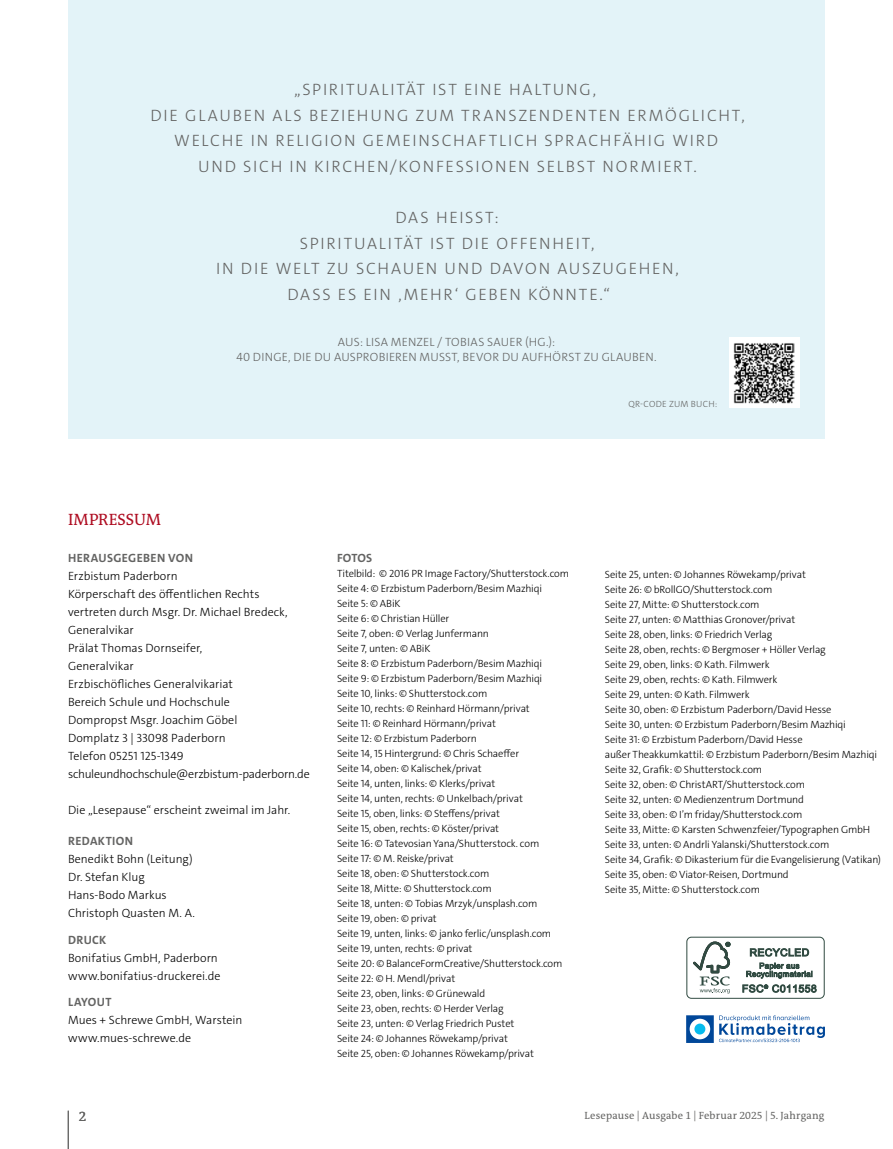
<style>
.page{position:relative;width:893px;height:1149px;background:#fff}
.page>*{position:absolute;margin:0;border:0;box-sizing:border-box;transform-origin:0 0}
.t1{font:300 16.5px/25.5px "The Sans C4 s";letter-spacing:.105em;color:#636362;text-align:center}
.t2{font:16.5px "The Antiqua B W5 Plain";letter-spacing:-.005em;color:#ae0c21}
.t3{font:13.5px "The Antiqua B W5 Plain";color:#636362}
.t4{font:300 12px/18px "The Sans C4 s";color:#000}
.t5{font:300 12px/15px "The Sans C4 s";letter-spacing:.02em;color:#636362;text-align:center}
.t6{font:700 12px "The Sans C4 s";letter-spacing:.03em;color:#636362}
.t7{font:300 10.5px/15px "The Sans C4 s";letter-spacing:-.015em;color:#000}
.t8{font:10.5px "The Antiqua B W5 Plain";letter-spacing:.015em;color:#636362}
.t9{font:300 9px "The Sans C4 s";letter-spacing:.03em;color:#636362}
</style>
<div class="page">
<div style="left:68px;top:0;width:757px;height:438px;background:#e3f3f8"></div>
<hr style="left:68px;top:1110px;width:1px;height:38px;background:#636362">
<svg style="left:686px;top:1015px;width:139px;height:27px"></svg>
<div style="left:686px;top:936px;width:139px;height:62px;border:1px solid #314b42;border-radius:5px"></div>
<svg style="left:693px;top:941px;width:37px;height:52px"></svg>
<svg style="left:750px;top:948px;width:59px;height:8px"></svg>
<svg style="left:746px;top:962px;width:66px;height:16px"></svg>
<svg style="left:742px;top:984px;width:75px;height:8px"></svg>
<div style="left:729px;top:337px;width:70px;height:71px;background:#fff"></div>
<img style="left:734px;top:343px;width:61px;height:60px">
<h1 class="t1" style="left:150px;top:77px;width:596px">„SPIRITUALITÄT IST EINE HALTUNG,<br>DIE GLAUBEN ALS BEZIEHUNG ZUM TRANSZENDENTEN ERMÖGLICHT, WELCHE IN RELIGION GEMEINSCHAFTLICH SPRACHFÄHIG WIRD<br>UND SICH IN KIRCHEN/KONFESSIONEN SELBST NORMIERT.</h1>
<h1 class="t1" style="left:216px;top:205px;width:464px">DAS HEISST:<br>SPIRITUALITÄT IST DIE OFFENHEIT,<br>IN DIE WELT ZU SCHAUEN UND DAVON AUSZUGEHEN,<br>DASS ES EIN ‚MEHR‘ GEBEN KÖNNTE.“</h1>
<p class="t5" style="left:236px;top:334px;width:422px">AUS: LISA MENZEL / TOBIAS SAUER (HG.):<br>40 DINGE, DIE DU AUSPROBIEREN MUSST, BEVOR DU AUFHÖRST ZU GLAUBEN.</p>
<p class="t9" style="left:628px;top:398px;width:90px">QR-CODE ZUM BUCH:</p>
<h1 class="t2" style="left:68px;top:508px;width:95px">IMPRESSUM</h1>
<p class="t6" style="left:68px;top:549px;width:126px">HERAUSGEGEBEN VON</p>
<p class="t4" style="left:68px;top:566px;width:243px">Erzbistum Paderborn<br>Körperschaft des öffentlichen Rechts vertreten durch Msgr. Dr. Michael Bredeck,<br>Generalvikar<br>Prälat Thomas Dornseifer,<br>Generalvikar<br>Erzbischöfliches Generalvikariat<br>Bereich Schule und Hochschule<br>Dompropst Msgr. Joachim Göbel<br>Domplatz 3 | 33098 Paderborn<br>Telefon 05251 125-1349 schuleundhochschule@erzbistum-paderborn.de</p>
<p class="t4" style="left:68px;top:800px;width:224px">Die „Lesepause“ erscheint zweimal im Jahr.</p>
<p class="t6" style="left:68px;top:833px;width:66px">REDAKTION</p>
<p class="t4" style="left:68px;top:849px;width:129px">Benedikt Bohn (Leitung)<br>Dr. Stefan Klug<br>Hans-Bodo Markus<br>Christoph Quasten M. A.</p>
<p class="t6" style="left:68px;top:931px;width:40px">DRUCK</p>
<p class="t4" style="left:68px;top:948px;width:154px">Bonifatius GmbH, Paderborn www.bonifatius-druckerei.de</p>
<p class="t6" style="left:68px;top:994px;width:45px">LAYOUT</p>
<p class="t4" style="left:68px;top:1010px;width:176px">Mues + Schrewe GmbH, Warstein www.mues-schrewe.de</p>
<p class="t3" style="left:79px;top:1107px;width:9px">2</p>
<p class="t6" style="left:337px;top:550px;width:37px">FOTOS</p>
<p class="t7" style="left:337px;top:565px;width:234px">Titelbild: © 2016 PR Image Factory/Shutterstock.com Seite 4: © Erzbistum Paderborn/Besim Mazhiqi<br>Seite 5: © ABiK<br>Seite 6: © Christian Hüller<br>Seite 7, oben: © Verlag Junfermann<br>Seite 7, unten: © ABiK<br>Seite 8: © Erzbistum Paderborn/Besim Mazhiqi<br>Seite 9: © Erzbistum Paderborn/Besim Mazhiqi<br>Seite 10, links: © Shutterstock.com<br>Seite 10, rechts: © Reinhard Hörmann/privat<br>Seite 11: © Reinhard Hörmann/privat<br>Seite 12: © Erzbistum Paderborn<br>Seite 14, 15 Hintergrund: © Chris Schaeffer<br>Seite 14, oben: © Kalischek/privat<br>Seite 14, unten, links: © Klerks/privat<br>Seite 14, unten, rechts: © Unkelbach/privat<br>Seite 15, oben, links: © Steffens/privat<br>Seite 15, oben, rechts: © Köster/privat<br>Seite 16: © Tatevosian Yana/Shutterstock. com<br>Seite 17: © M. Reiske/privat<br>Seite 18, oben: © Shutterstock.com<br>Seite 18, Mitte: © Shutterstock.com<br>Seite 18, unten: © Tobias Mrzyk/unsplash.com<br>Seite 19, oben: © privat<br>Seite 19, unten, links: © janko ferlic/unsplash.com Seite 19, unten, rechts: © privat<br>Seite 20: © BalanceFormCreative/Shutterstock.com Seite 22: © H. Mendl/privat<br>Seite 23, oben, links: © Grünewald<br>Seite 23, oben, rechts: © Herder Verlag<br>Seite 23, unten: © Verlag Friedrich Pustet<br>Seite 24: © Johannes Röwekamp/privat<br>Seite 25, oben: © Johannes Röwekamp/privat</p>
<p class="t7" style="left:605px;top:567px;width:278px">Seite 25, unten: © Johannes Röwekamp/privat<br>Seite 26: © bRollGO/Shutterstock.com<br>Seite 27, Mitte: © Shutterstock.com<br>Seite 27, unten: © Matthias Gronover/privat<br>Seite 28, oben, links: © Friedrich Verlag<br>Seite 28, oben, rechts: © Bergmoser + Höller Verlag<br>Seite 29, oben, links: © Kath. Filmwerk<br>Seite 29, oben, rechts: © Kath. Filmwerk<br>Seite 29, unten: © Kath. Filmwerk<br>Seite 30, oben: © Erzbistum Paderborn/David Hesse<br>Seite 30, unten: © Erzbistum Paderborn/Besim Mazhiqi<br>Seite 31: © Erzbistum Paderborn/David Hesse<br>außer Theakkumkattil: © Erzbistum Paderborn/Besim Mazhiqi Seite 32, Grafik: © Shutterstock.com<br>Seite 32, oben: © ChristART/Shutterstock.com<br>Seite 32, unten: © Medienzentrum Dortmund<br>Seite 33, oben: © I’m friday/Shutterstock.com<br>Seite 33, Mitte: © Karsten Schwenzfeier/Typographen GmbH Seite 33, unten: © Andrli Yalanski/Shutterstock.com<br>Seite 34, Grafik: © Dikasterium für die Evangelisierung (Vatikan)<br>Seite 35, oben: © Viator-Reisen, Dortmund<br>Seite 35, Mitte: © Shutterstock.com</p>
<p class="t8" style="left:585px;top:1107px;width:241px">Lesepause | Ausgabe 1 | Februar 2025 | 5. Jahrgang</p>
</div>
